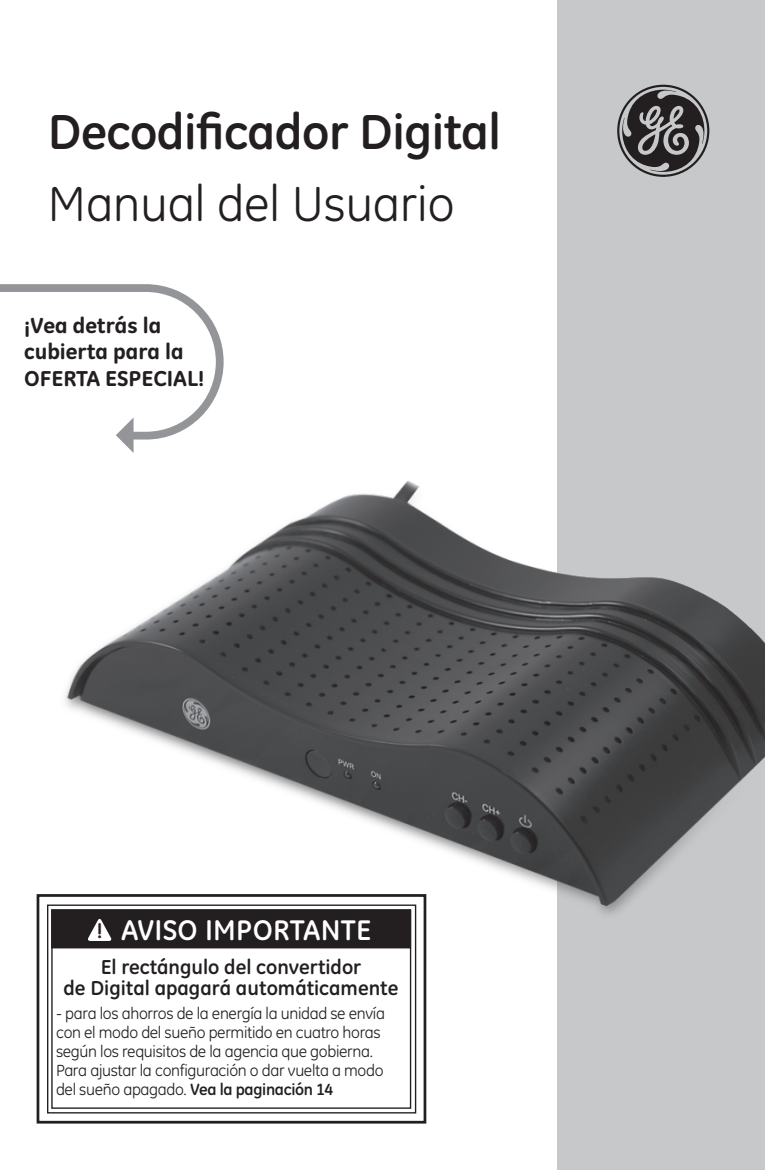
<style>
.page{position:relative;width:765px;height:1170px;background:#fff}
.page>*{position:absolute;margin:0;border:0;box-sizing:border-box;transform-origin:0 0}
.t1{font:700 50px "GE Inspira";letter-spacing:-.01em;color:#231f20}
.t2{font:50px "GE Inspira";color:#231f20}
.t3{font:700 28.75px "GE Inspira";letter-spacing:.01em;color:#fff}
.t4{font:800 22px/26.2px "GE Inspira";color:#231f20}
.t5{font:700 20.5px/22px "GE Inspira";color:#231f20;text-align:center}
.t6{font:16.5px/19.2px "GE Inspira";letter-spacing:-.02em;color:#231f20}
.s1{font-size:21.75px;color:#231f20}
.s2{font-weight:700}
</style>
<div class="page">
<div style="left:558px;top:0;width:207px;height:1170px;background:#c7c8ca"></div>
<svg style="left:617px;top:85px;width:92px;height:92px"></svg>
<img style="left:36px;top:460px;width:729px;height:496px">
<div style="left:38px;top:895px;width:387px;height:227px;background:#fff"></div>
<div style="left:37px;top:894px;width:389px;height:230px;border:3px solid #231f20"></div>
<div style="left:47px;top:905px;width:369px;height:209px;border:1px solid #231f20"></div>
<div style="left:52px;top:910px;width:358px;height:38px;background:#231f20"></div>
<div style="left:51px;top:909px;width:360px;height:39px;border:1px solid #231f20"></div>
<svg style="left:88px;top:918px;width:24px;height:23px"></svg>
<svg style="left:0;top:284px;width:224px;height:156px"></svg>
<svg style="left:116px;top:417px;width:18px;height:36px"></svg>
<h1 class="t1" style="left:48px;top:100px;width:455px">Decodificador Digital</h1>
<h1 class="t2" style="left:48px;top:175px;width:408px">Manual del Usuario</h1>
<h3 class="t4" style="left:24px;top:312px;width:182px">¡Vea detrás la cubierta para la<br>OFERTA ESPECIAL!</h3>
<h2 class="t3" style="left:97px;top:913px;width:276px"><span class="s1">!</span> AVISO IMPORTANTE</h2>
<p class="t5" style="left:64px;top:955px;width:337px">El rectángulo del convertidor<br>de Digital apagará automáticamente</p>
<p class="t6" style="left:56px;top:1003px;width:330px">- para los ahorros de la energía la unidad se envía con el modo del sueño permitido en cuatro horas según los requisitos de la agencia que gobierna.<br>Para ajustar la configuración o dar vuelta a modo del sueño apagado. <span class="s2">Vea la paginación 14</span></p>
</div>
